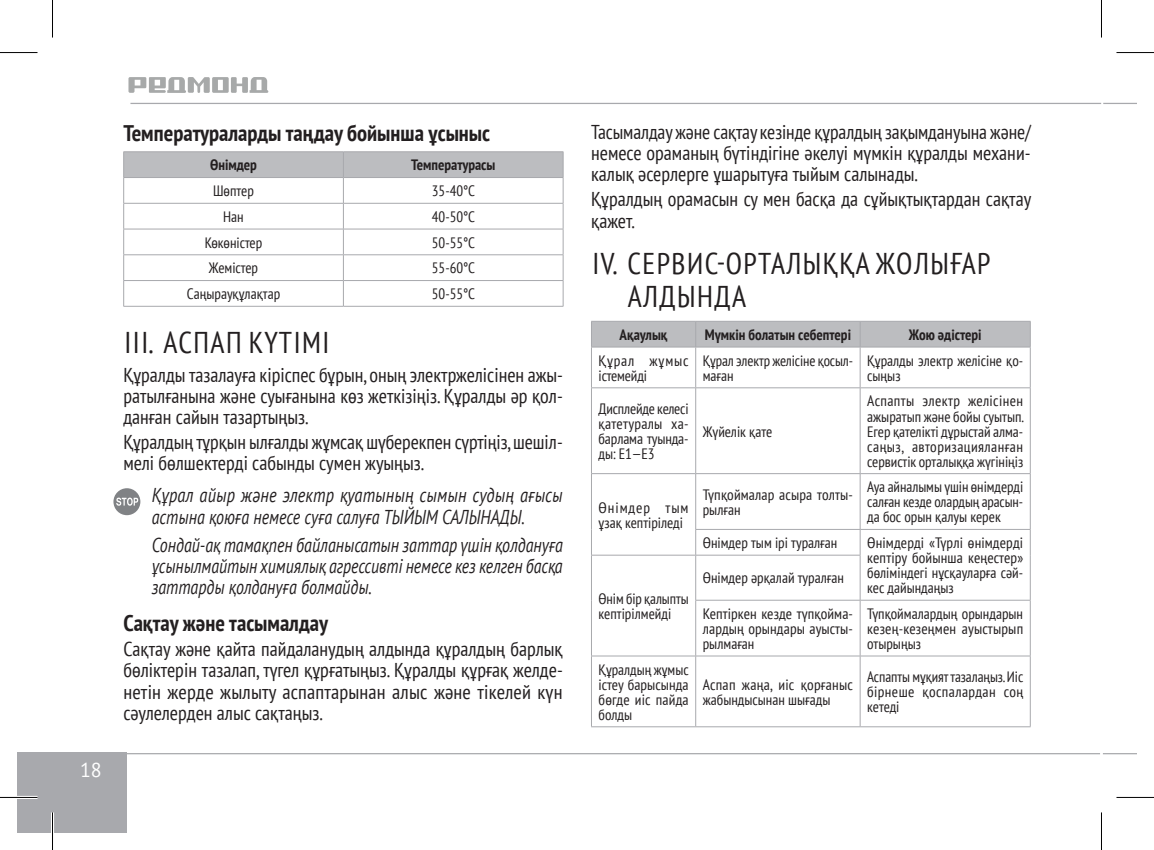
<style>
.page{position:relative;width:1154px;height:850px;background:#fff}
.page>*{position:absolute;margin:0;border:0;box-sizing:border-box;transform-origin:0 0}
.t1{font:condensed 30px/32.5px "PT Sans";letter-spacing:.05em;color:#231f20}
.Heading_2{font:700 condensed 22.5px "PT Sans";color:#231f20}
.t2{font:condensed 20px/21.2px "PT Sans";color:#231f20;text-align:justify}
.Footnote_1{font:italic 20px/21.2px "PT Sans";color:#231f20;text-align:justify;scale:.8 1}
.Footnote_1-2{font:italic 20px/21.2px "PT Sans";color:#231f20;scale:.82 1}
.t3{font:20px "PT Sans";color:#fff}
.Plain_Text{font:condensed 15px/15px "PT Sans";color:#231f20;text-align:justify}
.Plain_Text_Header{font:700 condensed 15px "PT Sans";color:#231f20}
.Plain_Text-2{font:condensed 15px/15px "PT Sans";letter-spacing:.02em;color:#231f20}
</style>
<div class="page">
<div style="left:17px;top:752px;width:110px;height:80px;background:#a8a9ad"></div>
<hr style="left:130px;top:103px;width:971px;height:1px;background:#a8a9ad">
<hr style="left:102px;top:752px;width:998px;height:2px;background:#a8a9ad">
<hr style="left:1103px;top:752px;width:34px;height:2px;background:#a8a9ad">
<hr style="left:1103px;top:103px;width:34px;height:1px;background:#a8a9ad">
<svg style="left:128px;top:77px;width:140px;height:16px"></svg>
<hr style="left:123px;top:151px;width:220px;height:1px;background:#a8a9ad">
<hr style="left:343px;top:151px;width:220px;height:1px;background:#a8a9ad">
<svg style="left:123px;top:152px;width:441px;height:154px"></svg>
<hr style="left:123px;top:306px;width:220px;height:1px;background:#a8a9ad">
<hr style="left:343px;top:306px;width:220px;height:1px;background:#a8a9ad">
<svg style="left:113px;top:488px;width:27px;height:27px"></svg>
<div style="left:591px;top:321px;width:440px;height:26px;background:#bcbdc0"></div>
<hr style="left:591px;top:346px;width:105px;height:1px;background:#a8a9ad">
<hr style="left:591px;top:347px;width:1px;height:40px;background:#a8a9ad">
<hr style="left:696px;top:346px;width:164px;height:1px;background:#a8a9ad">
<hr style="left:695px;top:347px;width:1px;height:40px;background:#a8a9ad">
<hr style="left:860px;top:346px;width:170px;height:1px;background:#a8a9ad">
<hr style="left:860px;top:347px;width:1px;height:40px;background:#a8a9ad">
<hr style="left:1030px;top:347px;width:1px;height:40px;background:#a8a9ad">
<hr style="left:591px;top:388px;width:1px;height:85px;background:#a8a9ad">
<hr style="left:695px;top:388px;width:1px;height:85px;background:#a8a9ad">
<hr style="left:860px;top:388px;width:1px;height:85px;background:#a8a9ad">
<hr style="left:1030px;top:388px;width:1px;height:85px;background:#a8a9ad">
<hr style="left:591px;top:387px;width:105px;height:1px;background:#a8a9ad">
<hr style="left:591px;top:473px;width:105px;height:1px;background:#a8a9ad">
<hr style="left:591px;top:473px;width:1px;height:56px;background:#a8a9ad">
<svg style="left:591px;top:529px;width:1px;height:25px"></svg>
<hr style="left:696px;top:387px;width:164px;height:1px;background:#a8a9ad">
<hr style="left:860px;top:387px;width:170px;height:1px;background:#a8a9ad">
<hr style="left:696px;top:473px;width:164px;height:1px;background:#a8a9ad">
<hr style="left:695px;top:473px;width:1px;height:56px;background:#a8a9ad">
<hr style="left:860px;top:473px;width:170px;height:1px;background:#a8a9ad">
<hr style="left:860px;top:473px;width:1px;height:56px;background:#a8a9ad">
<hr style="left:1030px;top:473px;width:1px;height:56px;background:#a8a9ad">
<hr style="left:695px;top:528px;width:165px;height:1px;background:#a8a9ad">
<svg style="left:695px;top:529px;width:1px;height:25px"></svg>
<hr style="left:860px;top:528px;width:170px;height:1px;background:#a8a9ad">
<svg style="left:860px;top:529px;width:1px;height:25px"></svg>
<svg style="left:1030px;top:529px;width:1px;height:26px"></svg>
<hr style="left:1030px;top:555px;width:1px;height:44px;background:#a8a9ad">
<hr style="left:591px;top:554px;width:105px;height:1px;background:#a8a9ad">
<hr style="left:591px;top:555px;width:1px;height:45px;background:#a8a9ad">
<hr style="left:591px;top:600px;width:1px;height:55px;background:#a8a9ad">
<hr style="left:696px;top:554px;width:164px;height:1px;background:#a8a9ad">
<hr style="left:695px;top:555px;width:1px;height:44px;background:#a8a9ad">
<hr style="left:860px;top:555px;width:1px;height:44px;background:#a8a9ad">
<hr style="left:695px;top:599px;width:165px;height:1px;background:#a8a9ad">
<hr style="left:695px;top:600px;width:1px;height:55px;background:#a8a9ad">
<hr style="left:860px;top:599px;width:170px;height:1px;background:#a8a9ad">
<hr style="left:860px;top:600px;width:1px;height:55px;background:#a8a9ad">
<hr style="left:1030px;top:600px;width:1px;height:55px;background:#a8a9ad">
<hr style="left:591px;top:655px;width:105px;height:1px;background:#a8a9ad">
<hr style="left:591px;top:656px;width:1px;height:70px;background:#a8a9ad">
<hr style="left:696px;top:655px;width:164px;height:1px;background:#a8a9ad">
<hr style="left:695px;top:656px;width:1px;height:70px;background:#a8a9ad">
<hr style="left:860px;top:655px;width:170px;height:1px;background:#a8a9ad">
<hr style="left:860px;top:656px;width:1px;height:70px;background:#a8a9ad">
<hr style="left:1030px;top:656px;width:1px;height:70px;background:#a8a9ad">
<hr style="left:591px;top:726px;width:105px;height:1px;background:#a8a9ad">
<hr style="left:696px;top:726px;width:164px;height:1px;background:#a8a9ad">
<hr style="left:860px;top:726px;width:170px;height:1px;background:#a8a9ad">
<hr style="left:0;top:795px;width:38px;height:3px;background:#fff">
<hr style="left:51px;top:812px;width:3px;height:37px;background:#fff">
<hr style="left:0;top:52px;width:38px;height:1px;background:#000">
<hr style="left:1116px;top:52px;width:38px;height:1px;background:#000">
<hr style="left:0;top:796px;width:38px;height:1px;background:#000">
<hr style="left:1116px;top:796px;width:38px;height:1px;background:#000">
<hr style="left:52px;top:0;width:1px;height:38px;background:#000">
<hr style="left:52px;top:812px;width:1px;height:37px;background:#000">
<hr style="left:1101px;top:0;width:1px;height:38px;background:#000">
<hr style="left:1101px;top:812px;width:1px;height:37px;background:#000">
<h3 class="t3" style="left:80px;top:756px;width:23px">18</h3>
<p class="Heading_2" style="left:123px;top:118px;width:368px">Температураларды таңдау бойынша ұсыныс</p>
<p class="Plain_Text_Header" style="left:210px;top:155px;width:48px">Өнімдер</p>
<p class="Plain_Text_Header" style="left:411px;top:155px;width:86px">Температурасы</p>
<p class="Plain_Text" style="left:213px;top:183px;width:42px">Шөптер</p>
<p class="Plain_Text" style="left:432px;top:183px;width:45px">35-40°С</p>
<p class="Plain_Text" style="left:223px;top:209px;width:22px">Нан</p>
<p class="Plain_Text" style="left:432px;top:209px;width:45px">40-50°С</p>
<p class="Plain_Text" style="left:205px;top:234px;width:59px">Көкөністер</p>
<p class="Plain_Text" style="left:432px;top:234px;width:45px">50-55°С</p>
<p class="Plain_Text" style="left:209px;top:260px;width:51px">Жемістер</p>
<p class="Plain_Text" style="left:432px;top:260px;width:45px">55-60°С</p>
<p class="Plain_Text" style="left:187px;top:286px;width:95px">Саңырауқұлақтар</p>
<p class="Plain_Text" style="left:432px;top:286px;width:45px">50-55°С</p>
<p class="t1" style="left:125px;top:325px;width:206px">III. АСПАП КҮТІМІ</p>
<p class="t2" style="left:123px;top:363px;width:441px">Құралды тазалауға кіріспес бұрын, оның электржелісінен ажы&shy;ратылғанына және суығанына көз жеткізіңіз. Құралды әр қол&shy;данған сайын тазартыңыз.</p>
<p class="t2" style="left:123px;top:430px;width:441px">Құралдың тұрқын ылғалды жұмсақ шүберекпен сүртіңіз, шешіл&shy;мелі бөлшектерді сабынды сумен жуыңыз.</p>
<p class="Footnote_1-2" style="left:152px;top:484px;width:503px">Құрал айыр және электр қуатының сымын судың ағысы астына қоюға немесе суға салуға ТЫЙЫМ САЛЫНАДЫ.</p>
<p class="Footnote_1" style="left:152px;top:533px;width:516px">Сондай-ақ тамақпен байланысатын заттар үшін қолдануға ұсынылмайтын химиялық агрессивті немесе кез келген басқа заттарды қолдануға болмайды.</p>
<p class="Heading_2" style="left:123px;top:608px;width:206px">Сақтау және тасымалдау</p>
<p class="t2" style="left:123px;top:637px;width:441px">Сақтау және қайта пайдаланудың алдында құралдың барлық бөліктерін тазалап, түгел құрғатыңыз. Құралды құрғақ желде&shy;нетін жерде жылыту аспаптарынан алыс және тікелей күн сәулелерден алыс сақтаңыз.</p>
<p class="t2" style="left:591px;top:121px;width:441px">Тасымалдау және сақтау кезінде құралдың зақымдануына және/ немесе ораманың бүтіндігіне әкелуі мүмкін құралды механи&shy;калық әсерлерге ұшарытуға тыйым салынады.</p>
<p class="t2" style="left:591px;top:188px;width:441px">Құралдың орамасын су мен басқа да сұйықтықтардан сақтау қажет.</p>
<p class="t1" style="left:628px;top:247px;width:364px;text-indent:-35px">IV. СЕРВИС-ОРТАЛЫҚҚА ЖОЛЫҒАР<br>АЛДЫНДА</p>
<p class="Plain_Text_Header" style="left:620px;top:324px;width:49px">Ақаулық</p>
<p class="Plain_Text_Header" style="left:705px;top:324px;width:148px">Мүмкін болатын себептері</p>
<p class="Plain_Text_Header" style="left:909px;top:324px;width:74px">Жою әдістері</p>
<p class="Plain_Text-2" style="left:598px;top:352px;width:92px">Құрал жұмыс істемейді</p>
<p class="Plain_Text" style="left:703px;top:352px;width:152px">Құрал электр желісіне қосыл&shy;маған</p>
<p class="Plain_Text" style="left:867px;top:352px;width:157px">Құралды электр желісіне қо&shy;сыңыз</p>
<p class="Plain_Text" style="left:598px;top:400px;width:92px">Дисплейде келесі қатетуралы ха&shy;барлама туында&shy;ды: Е1—Е3</p>
<p class="Plain_Text" style="left:867px;top:393px;width:158px">Аспапты электр желісінен ажыратып және бойы суытып.<br>Егер қателікті дұрыстай алма&shy;саңыз, авторизацияланған сервистік орталыққа жүгініңіз</p>
<p class="Plain_Text" style="left:703px;top:423px;width:71px">Жүйелік қате</p>
<p class="Plain_Text" style="left:598px;top:499px;width:92px">Өнімдер тым ұзақ кептіріледі</p>
<p class="Plain_Text" style="left:598px;top:590px;width:92px">Өнім бір қалыпты кептірілмейді</p>
<p class="Plain_Text" style="left:598px;top:661px;width:92px">Құралдың жұмыс істеу барысында бөгде иіс пайда болды</p>
<p class="Plain_Text" style="left:703px;top:486px;width:152px">Түпқоймалар асыра толты&shy;рылған</p>
<p class="Plain_Text" style="left:867px;top:479px;width:158px">Ауа айналымы үшін өнімдерді салған кезде олардың арасын&shy;да бос орын қалуы керек</p>
<p class="Plain_Text" style="left:703px;top:534px;width:136px">Өнімдер тым ірі туралған</p>
<p class="Plain_Text" style="left:867px;top:534px;width:157px">Өнімдерді «Түрлі өнімдерді кептіру бойынша кеңестер» бөліміндегі нұсқауларға сәй&shy;кес дайындаңыз</p>
<p class="Plain_Text" style="left:703px;top:570px;width:143px">Өнімдер әрқалай туралған</p>
<p class="Plain_Text" style="left:703px;top:605px;width:152px">Кептіркен кезде түпқойма&shy;лардың орындары ауысты&shy;рылмаған</p>
<p class="Plain_Text" style="left:867px;top:605px;width:158px">Түпқоймалардың орындарын кезең-кезеңмен ауыстырып отырыңыз</p>
<p class="Plain_Text" style="left:703px;top:676px;width:152px">Аспап жаңа, иіс қорғаныс жабындысынан шығады</p>
<p class="Plain_Text" style="left:867px;top:668px;width:158px">Аспапты мұқият тазалаңыз. Иіс бірнеше қоспалардан соң кетеді</p>
</div>
